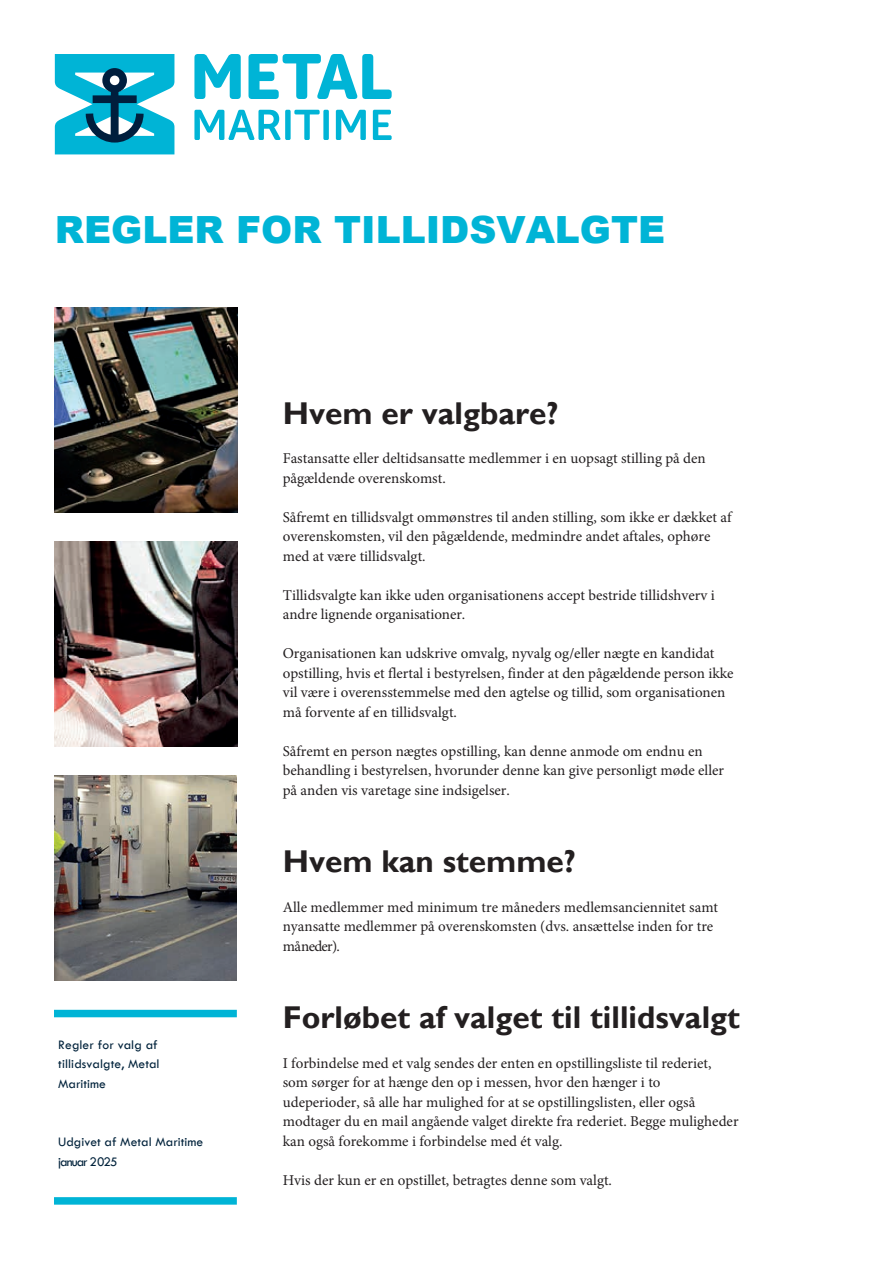
<style>
.page{position:relative;width:893px;height:1263px;background:#fff}
.page>*{position:absolute;margin:0;border:0;box-sizing:border-box;transform-origin:0 0}
.t1{font:900 37.5px "Arial";color:#00b4d6}
.t2{font:700 31.5px "Gill Sans";color:#231f20}
.t3{font:15px/19.5px "Minion Pro";color:#231f20}
.t4{font:13.5px/19.5px "Tw Cen";letter-spacing:.005em;color:#00223b}
</style>
<div class="page">
<div style="left:54px;top:1010px;width:183px;height:7px;background:#00b4d6"></div>
<div style="left:54px;top:1197px;width:183px;height:8px;background:#00b4d6"></div>
<img style="left:55px;top:307px;width:183px;height:206px">
<img style="left:55px;top:542px;width:183px;height:205px">
<svg style="left:194px;top:110px;width:87px;height:30px"></svg>
<div style="left:285px;top:110px;width:6px;height:30px;background:#00b4d6;border-radius:2px"></div>
<svg style="left:294px;top:110px;width:26px;height:30px"></svg>
<div style="left:323px;top:110px;width:6px;height:30px;background:#00b4d6;border-radius:2px"></div>
<svg style="left:336px;top:110px;width:30px;height:30px"></svg>
<svg style="left:373px;top:110px;width:19px;height:30px"></svg>
<svg style="left:194px;top:54px;width:47px;height:45px"></svg>
<svg style="left:248px;top:54px;width:144px;height:45px"></svg>
<svg style="left:55px;top:54px;width:119px;height:100px"></svg>
<img style="left:54px;top:776px;width:183px;height:205px">
<h1 class="t1" style="left:55px;top:202px;width:612px">REGLER FOR TILLIDSVALGTE</h1>
<h2 class="t2" style="left:283px;top:395px;width:277px">Hvem er valgbare?</h2>
<p class="t3" style="left:283px;top:449px;width:424px">Fastansatte eller deltidsansatte medlemmer i en uopsagt stilling på den pågældende overenskomst.</p>
<p class="t3" style="left:283px;top:507px;width:450px">Såfremt en tillidsvalgt ommønstres til anden stilling, som ikke er dækket af overenskomsten, vil den pågældende, medmindre andet aftales, ophøre med at være tillidsvalgt.</p>
<p class="t3" style="left:283px;top:585px;width:434px">Tillidsvalgte kan ikke uden organisationens accept bestride tillidshverv i andre lignende organisationer.</p>
<p class="t3" style="left:283px;top:644px;width:452px">Organisationen kan udskrive omvalg, nyvalg og/eller nægte en kandidat opstilling, hvis et flertal i bestyrelsen, finder at den pågældende person ikke vil være i overensstemmelse med den agtelse og tillid, som organisationen må forvente af en tillidsvalgt.</p>
<p class="t3" style="left:283px;top:741px;width:443px">Såfremt en person nægtes opstilling, kan denne anmode om endnu en behandling i bestyrelsen, hvorunder denne kan give personligt møde eller på anden vis varetage sine indsigelser.</p>
<p class="t4" style="left:58px;top:1034px;width:103px">Regler for valg af tillidsvalgte, Metal<br>Maritime</p>
<p class="t4" style="left:58px;top:1132px;width:147px">Udgivet af Metal Maritime januar 2025</p>
<h2 class="t2" style="left:283px;top:842px;width:295px">Hvem kan stemme?</h2>
<p class="t3" style="left:283px;top:897px;width:437px">Alle medlemmer med minimum tre måneders medlemsanciennitet samt nyansatte medlemmer på overenskomsten (dvs. ansættelse inden for tre måneder).</p>
<h2 class="t2" style="left:283px;top:998px;width:459px">Forløbet af valget til tillidsvalgt</h2>
<p class="t3" style="left:283px;top:1053px;width:457px">I forbindelse med et valg sendes der enten en opstillingsliste til rederiet, som sørger for at hænge den op i messen, hvor den hænger i to udeperioder, så alle har mulighed for at se opstillingslisten, eller også modtager du en mail angående valget direkte fra rederiet. Begge muligheder kan også forekomme i forbindelse med ét valg.</p>
<p class="t3" style="left:283px;top:1170px;width:331px">Hvis der kun er en opstillet, betragtes denne som valgt.</p>
</div>
